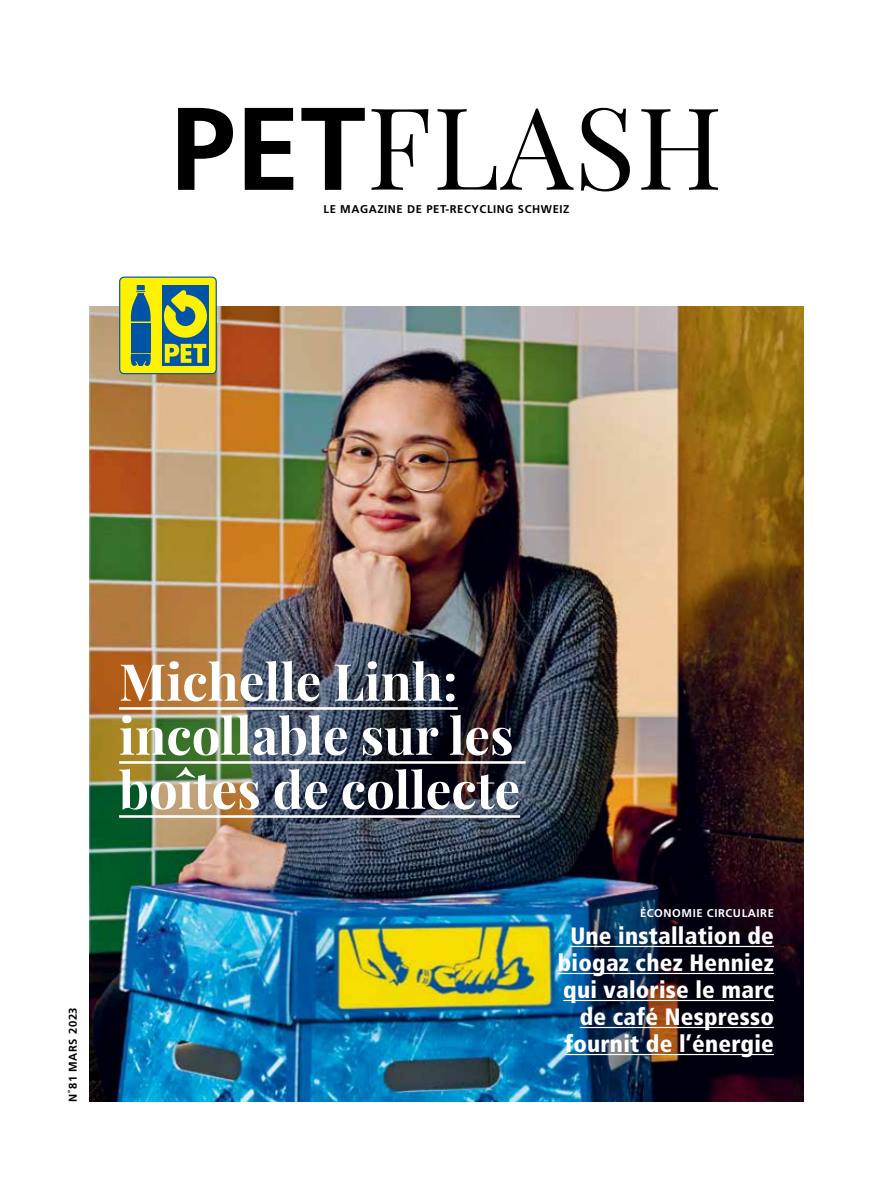
<style>
.page{position:relative;width:893px;height:1191px;background:#fff}
.page>*{position:absolute;margin:0;border:0;box-sizing:border-box;transform-origin:0 0}
.t1{font:114px "Playfair Display";letter-spacing:.01em;color:#000}
.t2{font:700 51px/54px "Playfair Display";color:#fff}
.t3{font:900 condensed 23.7px/27px "Frutiger";letter-spacing:.01em;color:#fff;text-align:right}
.t4{font:700 11.25px "Frutiger";letter-spacing:.05em;color:#000}
.t5{font:700 11.25px "Frutiger";letter-spacing:.05em;color:#fff}
.s1{font-family:"Frutiger";font-weight:700;font-size:117.3px}
</style>
<div class="page">
<img style="left:89px;top:306px;width:715px;height:795px">
<svg style="left:119px;top:276px;width:98px;height:98px;background:#98b244"></svg>
<hr style="left:119px;top:707px;width:339px;height:2px;background:#fff">
<hr style="left:119px;top:761px;width:407px;height:2px;background:#fff">
<hr style="left:119px;top:815px;width:401px;height:2px;background:#fff">
<hr style="left:570px;top:946px;width:204px;height:1px;background:#fff">
<hr style="left:558px;top:973px;width:216px;height:1px;background:#fff">
<hr style="left:563px;top:1000px;width:211px;height:1px;background:#fff">
<hr style="left:580px;top:1027px;width:194px;height:1px;background:#fff">
<hr style="left:564px;top:1054px;width:210px;height:1px;background:#fff">
<h1 class="t1" style="left:170px;top:76px;width:554px"><span class="s1">PET</span>Flash</h1>
<p class="t4" style="left:324px;top:202px;width:247px">LE MAGAZINE DE PET-RECYCLING SCHWEIZ</p>
<p class="t4" style="left:66px;top:1101px;width:96px;rotate:-90deg">N˚81 MARS 2023</p>
<h2 class="t2" style="left:119px;top:654px;width:403px">Michelle Linh: incollable sur les boîtes de collecte</h2>
<p class="t5" style="left:640px;top:906px;width:135px">ÉCONOMIE CIRCULAIRE</p>
<p class="t3" style="left:558px;top:922px;width:218px">Une installation de biogaz chez Henniez qui valorise le marc de café Nespresso fournit de l’énergie</p>
</div>
